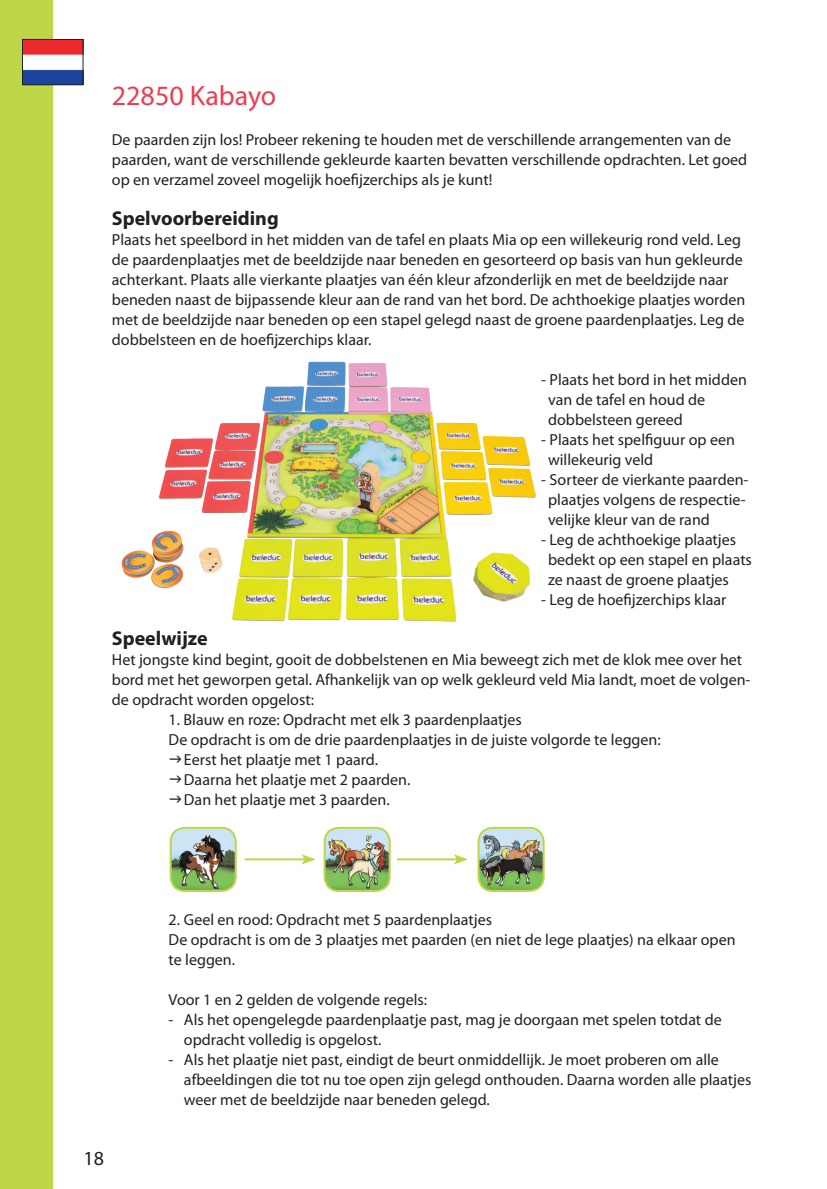
<style>
.page{position:relative;width:827px;height:1189px;background:#fff}
.page>*{position:absolute;margin:0;border:0;box-sizing:border-box;transform-origin:0 0}
.t1{font:28px "Myriad Pro";color:#eb3e51}
.t2{font:700 20px "Myriad Pro";color:#231f20}
.t3{font:20px "Myriad Pro";color:#231f20}
.t4{font:16px/20px "Myriad Pro";color:#231f20}
</style>
<div class="page">
<div style="left:0;top:0;width:53px;height:1189px;background:#bcd646"></div>
<img style="left:173px;top:830px;width:61px;height:59px">
<img style="left:178px;top:835px;width:46px;height:54px">
<div style="left:170px;top:827px;width:67px;height:65px;border:2px solid #bcd646;border-radius:14px"></div>
<img style="left:326px;top:830px;width:61px;height:59px">
<div style="left:323px;top:827px;width:67px;height:65px;border:2px solid #bcd646;border-radius:14px"></div>
<img style="left:480px;top:830px;width:61px;height:59px">
<div style="left:477px;top:827px;width:67px;height:65px;border:2px solid #bcd646;border-radius:14px"></div>
<hr style="left:245px;top:858px;width:59px;height:2px;background:#bcd646">
<svg style="left:301px;top:854px;width:14px;height:10px"></svg>
<hr style="left:397px;top:858px;width:60px;height:2px;background:#bcd646">
<svg style="left:454px;top:854px;width:14px;height:10px"></svg>
<img style="left:24px;top:41px;width:57px;height:42px">
<div style="left:22px;top:39px;width:61px;height:46px;border:1px solid #231f20"></div>
<img style="left:121px;top:361px;width:415px;height:261px">
<p class="t1" style="left:112px;top:78px;width:166px">22850 Kabayo</p>
<p class="t4" style="left:112px;top:129px;width:636px">De paarden zijn los! Probeer rekening te houden met de verschillende arrangementen van de paarden, want de verschillende gekleurde kaarten bevatten verschillende opdrachten. Let goed op en verzamel zoveel mogelijk hoefijzerchips als je kunt!</p>
<p class="t2" style="left:112px;top:205px;width:168px">Spelvoorbereiding</p>
<p class="t4" style="left:112px;top:229px;width:634px">Plaats het speelbord in het midden van de tafel en plaats Mia op een willekeurig rond veld. Leg de paardenplaatjes met de beeldzijde naar beneden en gesorteerd op basis van hun gekleurde achterkant. Plaats alle vierkante plaatjes van één kleur afzonderlijk en met de beeldzijde naar beneden naast de bijpassende kleur aan de rand van het bord. De achthoekige plaatjes worden met de beeldzijde naar beneden op een stapel gelegd naast de groene paardenplaatjes. Leg de dobbelsteen en de hoefijzerchips klaar.</p>
<p class="t4" style="left:541px;top:369px;width:207px">- Plaats het bord in het midden</p>
<p class="t4" style="left:548px;top:389px;width:158px">van de tafel en houd de</p>
<p class="t4" style="left:548px;top:409px;width:136px">dobbelsteen gereed</p>
<p class="t4" style="left:541px;top:429px;width:195px">- Plaats het spelfiguur op een</p>
<p class="t4" style="left:548px;top:449px;width:107px">willekeurig veld</p>
<p class="t4" style="left:541px;top:469px;width:209px">- Sorteer de vierkante paarden-</p>
<p class="t4" style="left:548px;top:489px;width:199px">plaatjes volgens de respectie-</p>
<p class="t4" style="left:548px;top:509px;width:163px">velijke kleur van de rand</p>
<p class="t4" style="left:541px;top:529px;width:196px">- Leg de achthoekige plaatjes</p>
<p class="t4" style="left:548px;top:549px;width:205px">bedekt op een stapel en plaats</p>
<p class="t4" style="left:548px;top:569px;width:182px">ze naast de groene plaatjes</p>
<p class="t4" style="left:541px;top:589px;width:187px">- Leg de hoefijzerchips klaar</p>
<p class="t2" style="left:112px;top:625px;width:97px">Speelwijze</p>
<p class="t4" style="left:112px;top:649px;width:640px">Het jongste kind begint, gooit de dobbelstenen en Mia beweegt zich met de klok mee over het bord met het geworpen getal. Afhankelijk van op welk gekleurd veld Mia landt, moet de volgen&shy;de opdracht worden opgelost:</p>
<p class="t4" style="left:169px;top:709px;width:354px">1. Blauw en roze: Opdracht met elk 3 paardenplaatjes</p>
<p class="t4" style="left:169px;top:729px;width:493px">De opdracht is om de drie paardenplaatjes in de juiste volgorde te leggen:</p>
<p class="t4" style="left:184px;top:749px;width:195px">Eerst het plaatje met 1 paard.</p>
<p class="t4" style="left:184px;top:769px;width:228px">Daarna het plaatje met 2 paarden.</p>
<p class="t4" style="left:184px;top:789px;width:207px">Dan het plaatje met 3 paarden.</p>
<p class="t3" style="left:83px;top:1146px;width:22px">18</p>
<p class="t4" style="left:169px;top:909px;width:325px">2. Geel en rood: Opdracht met 5 paardenplaatjes</p>
<p class="t4" style="left:169px;top:929px;width:568px">De opdracht is om de 3 plaatjes met paarden (en niet de lege plaatjes) na elkaar open te leggen.</p>
<p class="t4" style="left:169px;top:989px;width:260px">Voor 1 en 2 gelden de volgende regels:</p>
<p class="t4" style="left:169px;top:1009px;width:554px">- Als het opengelegde paardenplaatje past, mag je doorgaan met spelen totdat de</p>
<p class="t4" style="left:184px;top:1029px;width:199px">opdracht volledig is opgelost.</p>
<p class="t4" style="left:169px;top:1049px;width:551px">- Als het plaatje niet past, eindigt de beurt onmiddellijk. Je moet proberen om alle</p>
<p class="t4" style="left:184px;top:1069px;width:569px">afbeeldingen die tot nu toe open zijn gelegd onthouden. Daarna worden alle plaatjes</p>
<p class="t4" style="left:184px;top:1089px;width:307px">weer met de beeldzijde naar beneden gelegd.</p>
</div>
